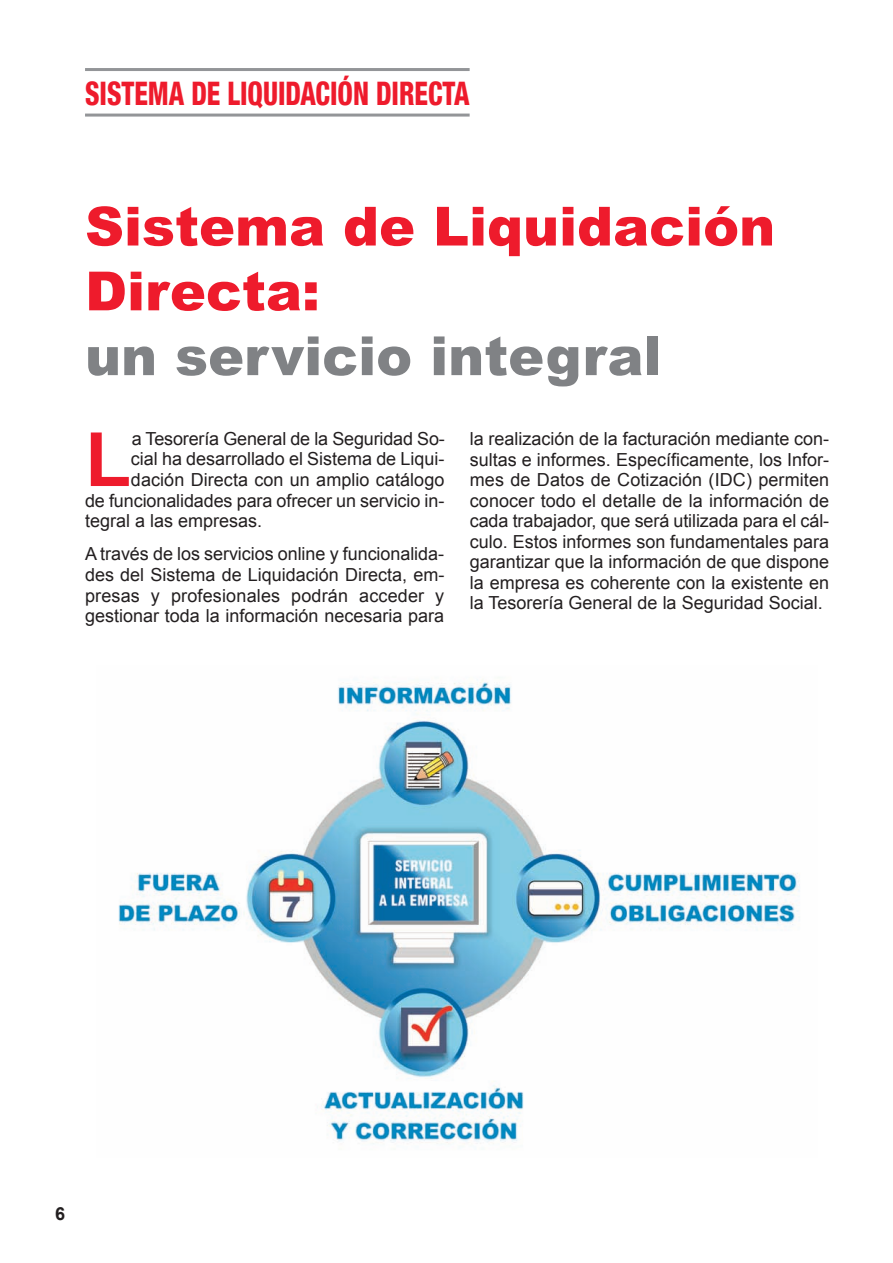
<style>
.page{position:relative;width:893px;height:1263px;background:#fff}
.page>*{position:absolute;margin:0;border:0;box-sizing:border-box;transform-origin:0 0}
.t1{font:700 75.3px "Arial";color:#ee1b2c}
.t2{font:900 54px/64.8px "Arial";color:#ee1b2c}
.t3{font:900 54px "Arial";color:#808285}
.t4{font:800 condensed 32.4px "Helvetica 87";color:#ee1b2c;scale:.83 1}
.t5{font:18px/20.5px "Arial";color:#231f20;text-align:justify}
.t6{font:700 18px "Arial";color:#231f20}
</style>
<div class="page">
<img style="left:118px;top:680px;width:682px;height:465px">
<hr style="left:85px;top:68px;width:385px;height:3px;background:#939598">
<hr style="left:85px;top:114px;width:385px;height:3px;background:#939598">
<h3 class="t4" style="left:85px;top:82px;width:465px">SISTEMA DE LIQUIDACIÓN DIRECTA</h3>
<h2 class="t2" style="left:85px;top:192px;width:692px">Sistema de Liquidación<br>Directa:</h2>
<h2 class="t3" style="left:85px;top:316px;width:578px">un servicio integral</h2>
<h1 class="t1" style="left:85px;top:418px;width:48px">L</h1>
<p class="t5" style="left:132px;top:428px;width:315px">a Tesorería General de la Seguridad So-</p>
<p class="t5" style="left:131px;top:449px;width:315px">cial ha desarrollado el Sistema de Liqui-</p>
<p class="t5" style="left:131px;top:469px;width:315px">dación Directa con un amplio catálogo</p>
<p class="t5" style="left:85px;top:490px;width:361px">de funcionalidades para ofrecer un servicio in-</p>
<p class="t5" style="left:85px;top:511px;width:179px">tegral a las empresas.</p>
<p class="t5" style="left:85px;top:544px;width:361px">A través de los servicios online y funcionalida&shy;des del Sistema de Liquidación Directa, em&shy;presas y profesionales podrán acceder y gestionar toda la información necesaria para</p>
<p class="t5" style="left:470px;top:428px;width:361px">la realización de la facturación mediante con&shy;sultas e informes. Específicamente, los Infor&shy;mes de Datos de Cotización (IDC) permiten conocer todo el detalle de la información de cada trabajador, que será utilizada para el cál&shy;culo. Estos informes son fundamentales para garantizar que la información de que dispone la empresa es coherente con la existente en la Tesorería General de la Seguridad Social.</p>
<p class="t6" style="left:55px;top:1204px;width:12px">6</p>
</div>
